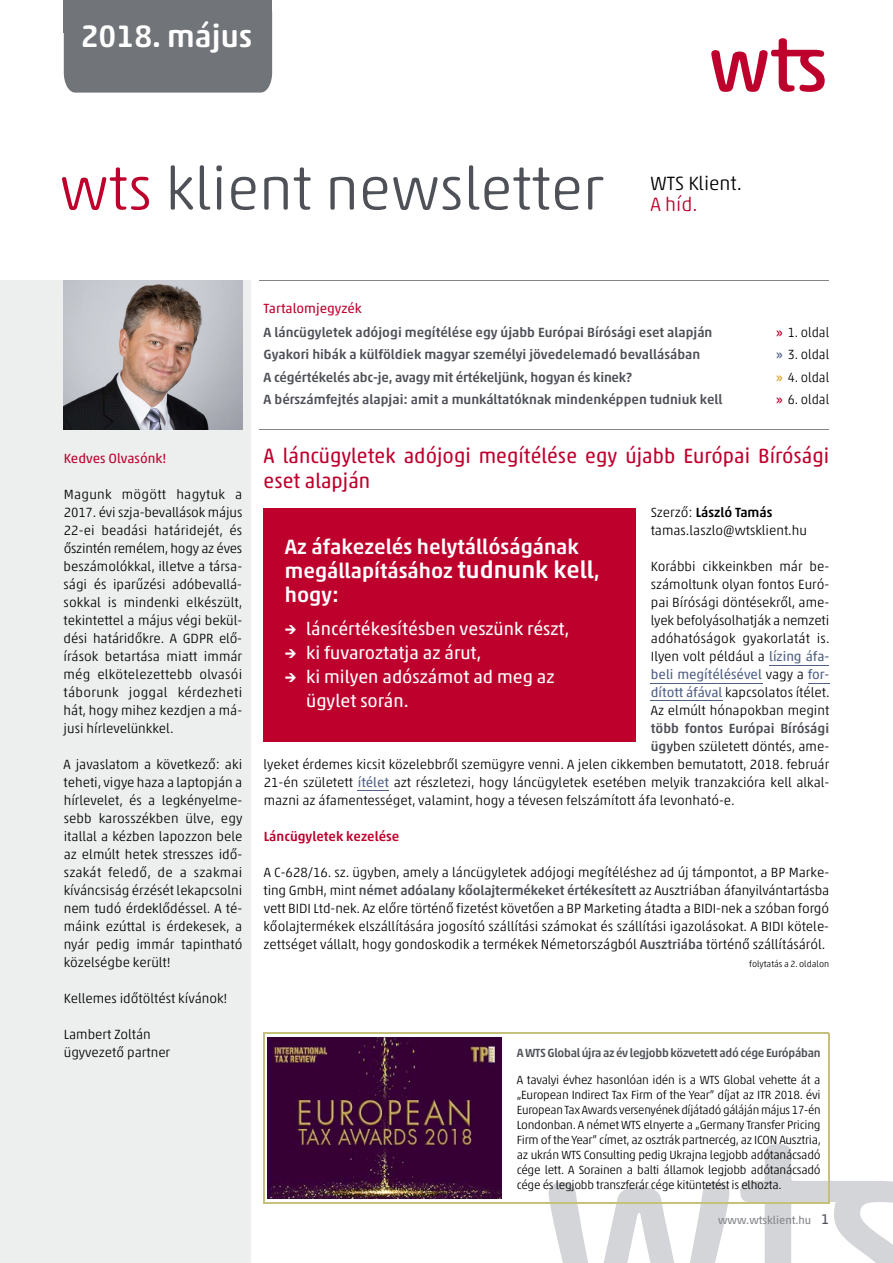
<style>
.page{position:relative;width:893px;height:1263px;background:#fff}
.page>*{position:absolute;margin:0;border:0;box-sizing:border-box;transform-origin:0 0}
.t1{font:300 60px "Akko Rounded Pro";color:#4e5157}
.t2{font:500 31.5px "Akko Rounded Pro";color:#fff}
.t3{font:21px/24.8px "Akko Rounded Pro";color:#be002d;scale:.95 1}
.t4{font:500 21px/24px "Akko Pro";color:#fff}
.t5{font:300 19.5px "Akko Rounded Pro";color:#000}
.t6{font:300 19.5px "Akko Rounded Pro";color:#be002d}
.t7{font:18px/24px "Akko Pro";color:#fff}
.t8{font:300 13.5px/18px "Akko Pro";color:#000;text-align:justify}
.t9{font:500 13.5px "Akko Pro";color:#4e5157}
.t10{font:300 13.5px "Akko Pro";color:#000;scale:.95 1}
.t11{font:13.5px "Akko Pro";color:#be002d}
.t12{font:500 13.5px "Akko Pro";color:#be002d}
.t13{font:300 12px/15px "Akko Pro";letter-spacing:-.02em;color:#000;text-align:justify}
.t14{font:500 12px "Akko Pro";letter-spacing:-.025em;color:#4e5157}
.t15{font:11.25px "Akko Pro";color:#838589}
.t16{font:300 9px "Akko Pro";color:#000}
.s1{color:#be002d}
.s2{font-weight:500;color:#be002d}
.s3{font-weight:500;color:#516184}
.s4{font-weight:500;color:#d6a325}
.s5{font-weight:500}
.s6{font-weight:400;color:#516184}
.s7{font-weight:500;color:#4e5157}
.s8{font-size:24px}
.s9{font-size:14.25px;color:#4e5157}
</style>
<div class="page">
<div style="left:0;top:281px;width:251px;height:982px;background:#edeeee"></div>
<div style="left:64px;top:0;width:208px;height:32px;background:#717479"></div>
<div style="left:64px;top:32px;width:208px;height:61px;background:#717479"></div>
<svg style="left:711px;top:38px;width:114px;height:54px"></svg>
<hr style="left:259px;top:280px;width:570px;height:1px;background:#838589">
<hr style="left:259px;top:429px;width:570px;height:1px;background:#838589">
<svg style="left:549px;top:1182px;width:180px;height:81px"></svg>
<svg style="left:740px;top:1144px;width:153px;height:119px"></svg>
<img style="left:268px;top:1037px;width:234px;height:162px">
<hr style="left:264px;top:1203px;width:565px;height:1px;background:#c3c17a">
<hr style="left:264px;top:1032px;width:565px;height:2px;background:#c3c17a">
<hr style="left:263px;top:1033px;width:1px;height:170px;background:#c3c17a">
<hr style="left:828px;top:1033px;width:2px;height:170px;background:#c3c17a">
<hr style="left:357px;top:790px;width:32px;height:1px;background:#516184">
<hr style="left:770px;top:665px;width:59px;height:1px;background:#516184">
<svg style="left:808px;top:683px;width:21px;height:1px"></svg>
<hr style="left:651px;top:683px;width:112px;height:1px;background:#516184">
<hr style="left:651px;top:700px;width:72px;height:1px;background:#516184">
<div style="left:264px;top:508px;width:372px;height:234px;background:#be002d"></div>
<img style="left:64px;top:281px;width:178px;height:148px">
<h2 class="t2" style="left:81px;top:17px;width:173px">2018. május</h2>
<h1 class="t1" style="left:60px;top:151px;width:545px"><span class="s1">wts</span> klient newsletter</h1>
<h3 class="t5" style="left:651px;top:171px;width:93px">WTS Klient.</h3>
<h3 class="t6" style="left:651px;top:192px;width:48px">A híd.</h3>
<p class="t11" style="left:64px;top:450px;width:104px">Kedves Olvasónk!</p>
<p class="t8" style="left:64px;top:485px;width:180px">Magunk mögött hagytuk a 2017. évi szja-bevallások május 22-ei beadási határidejét, és őszintén remélem, hogy az éves beszámolókkal, illetve a társa&shy;sági és iparűzési adóbevallá&shy;sokkal is mindenki elkészült, tekintettel a május végi bekül&shy;dési határidőkre. A GDPR elő&shy;írások betartása miatt immár még elkötelezettebb olvasói táborunk joggal kérdezheti hát, hogy mihez kezdjen a má&shy;jusi hírlevelünkkel.</p>
<p class="t8" style="left:64px;top:755px;width:180px">A javaslatom a következő: aki teheti, vigye haza a laptopján a hírlevelet, és a legkényelme&shy;sebb karosszékben ülve, egy itallal a kézben lapozzon bele az elmúlt hetek stresszes idő&shy;szakát feledő, de a szakmai kíváncsiság érzését lekapcsolni nem tudó érdeklődéssel. A té&shy;máink ezúttal is érdekesek, a nyár pedig immár tapintható közelségbe került!</p>
<p class="t8" style="left:64px;top:989px;width:165px">Kellemes időtöltést kívánok!</p>
<p class="t8" style="left:64px;top:1025px;width:108px">Lambert Zoltán ügyvezető partner</p>
<p class="t11" style="left:264px;top:300px;width:100px">Tartalomjegyzék</p>
<p class="t9" style="left:264px;top:324px;width:450px">A láncügyletek adójogi megítélése egy újabb Európai Bírósági eset alapján</p>
<p class="t10" style="left:776px;top:324px;width:57px"><span class="s2">»</span> 1. oldal</p>
<p class="t9" style="left:264px;top:346px;width:438px">Gyakori hibák a külföldiek magyar személyi jövedelemadó bevallásában</p>
<p class="t10" style="left:776px;top:346px;width:57px"><span class="s3">»</span> 3. oldal</p>
<p class="t9" style="left:264px;top:369px;width:370px">A cégértékelés abc-je, avagy mit értékeljünk, hogyan és kinek?</p>
<p class="t10" style="left:776px;top:369px;width:57px"><span class="s4">»</span> 4. oldal</p>
<p class="t9" style="left:264px;top:391px;width:460px">A bérszámfejtés alapjai: amit a munkáltatóknak mindenképpen tudniuk kell</p>
<p class="t10" style="left:776px;top:391px;width:57px"><span class="s2">»</span> 6. oldal</p>
<h3 class="t3" style="left:264px;top:443px;width:597px">A láncügyletek adójogi megítélése egy újabb Európai Bírósági eset alapján</h3>
<p class="t8" style="left:651px;top:503px;width:158px">Szerző: <span class="s5">László Tamás </span>tamas.laszlo@wtsklient.hu</p>
<p class="t8" style="left:651px;top:557px;width:180px">Korábbi cikkeinkben már be&shy;számoltunk olyan fontos Euró&shy;pai Bírósági döntésekről, ame&shy;lyek befolyásolhatják a nemzeti adóhatóságok gyakorlatát is.<br>Ilyen volt például a <span class="s6">lízing áfa&shy;beli megítélésével</span> vagy a <span class="s6">for&shy;dított áfával</span> kapcsolatos ítélet.<br>Az elmúlt hónapokban megint</p>
<p class="t9" style="left:651px;top:720px;width:180px">több fontos Európai Bírósági</p>
<p class="t8" style="left:651px;top:737px;width:180px"><span class="s7">ügy</span>ben született döntés, ame-</p>
<p class="t8" style="left:264px;top:755px;width:567px">lyeket érdemes kicsit közelebbről szemügyre venni. A jelen cikkemben bemutatott, 2018. február</p>
<p class="t8" style="left:264px;top:773px;width:567px">21-én született <span class="s6">ítélet</span> azt részletezi, hogy láncügyletek esetében melyik tranzakcióra kell alkal-</p>
<p class="t8" style="left:264px;top:791px;width:473px">mazni az áfamentességet, valamint, hogy a tévesen felszámított áfa levonható-e.</p>
<p class="t12" style="left:264px;top:828px;width:137px">Láncügyletek kezelése</p>
<p class="t8" style="left:264px;top:863px;width:567px">A C-628/16. sz. ügyben, amely a láncügyletek adójogi megítéléshez ad új támpontot, a BP Marke&shy;ting GmbH, mint <span class="s7">német adóalany kőolajtermékeket értékesített</span> az Ausztriában áfanyilvántartásba vett BIDI Ltd-nek. Az előre történő fizetést követően a BP Marketing átadta a BIDI-nek a szóban forgó kőolajtermékek elszállítására jogosító szállítási számokat és szállítási igazolásokat. A BIDI kötele&shy;zettséget vállalt, hogy gondoskodik a termékek Németországból <span class="s7">Ausztriába</span> történő szállításáról.</p>
<p class="t16" style="left:749px;top:958px;width:81px">folytatás a 2. oldalon</p>
<h3 class="t4" style="left:285px;top:535px;width:316px">Az áfakezelés helytállóságának megállapításához <span class="s8">tudnunk kell</span>, hogy:</h3>
<h3 class="t7" style="left:285px;top:617px;width:286px"><span class="s5">→</span> láncértékesítésben veszünk részt,</h3>
<h3 class="t7" style="left:285px;top:641px;width:198px"><span class="s5">→</span> ki fuvaroztatja az árut,</h3>
<h3 class="t7" style="left:306px;top:665px;width:250px;text-indent:-21px"><span class="s5">→</span> ki milyen adószámot ad meg az ügylet során.</h3>
<p class="t14" style="left:517px;top:1045px;width:305px">A WTS Global újra az év legjobb közvetett adó cége Európában</p>
<p class="t13" style="left:517px;top:1072px;width:306px">A tavalyi évhez hasonlóan idén is a WTS Global vehette át a „European Indirect Tax Firm of the Year” díjat az ITR 2018. évi European Tax Awards versenyének díjátadó gáláján május 17-én Londonban. A német WTS elnyerte a „Germany Transfer Pricing Firm of the Year” címet, az osztrák partnercég, az ICON Ausztria, az ukrán WTS Consulting pedig Ukrajna legjobb adótanácsadó cége lett. A Sorainen a balti államok legjobb adótanácsadó cége és legjobb transzferár cége kitüntetést is elhozta.</p>
<p class="t15" style="left:718px;top:1213px;width:113px">www.wtsklient.hu <span class="s9">1</span></p>
</div>
